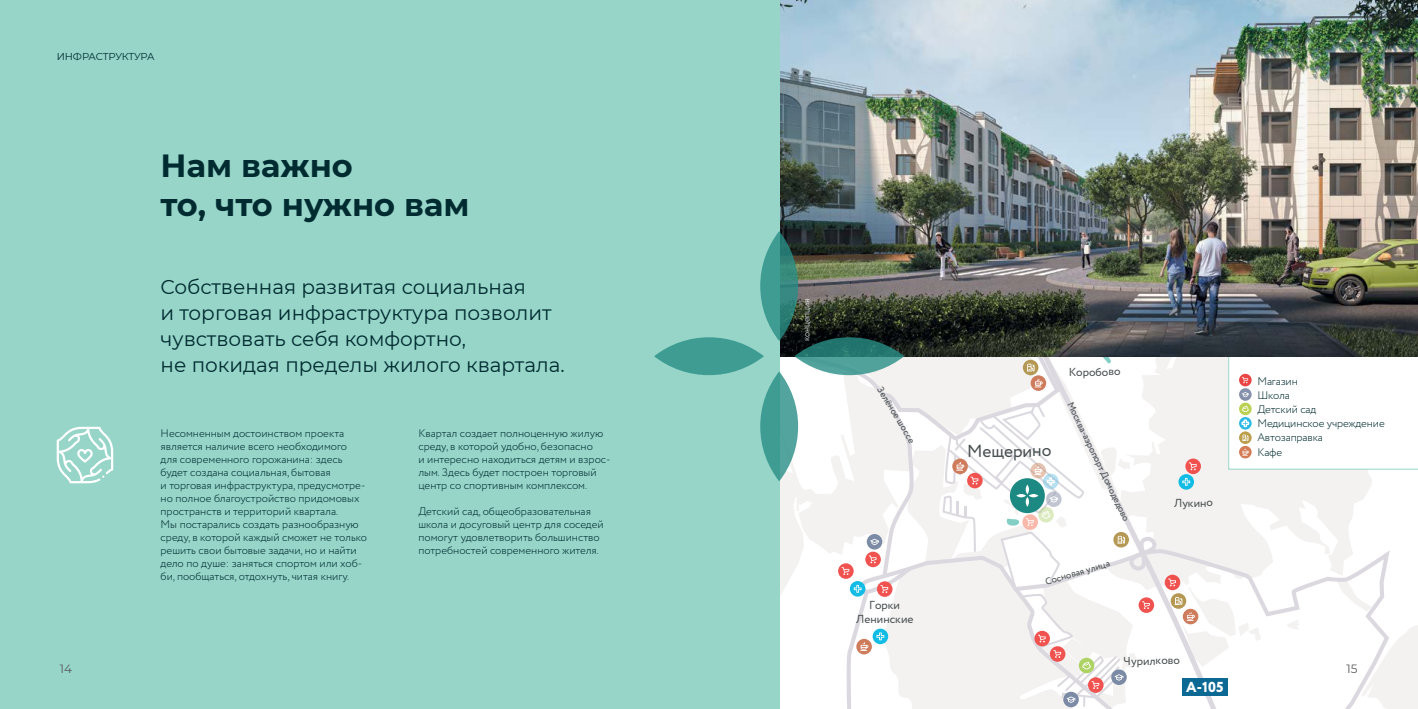
<style>
.page{position:relative;width:1418px;height:709px;background:#fff}
.page>*{position:absolute;margin:0;border:0;box-sizing:border-box;transform-origin:0 0}
.t1{font:700 32px/39px "Montserrat";color:#002b30}
.t2{font:20px/26px "Montserrat";color:#002b30}
.t3{font:17.4px "Circe";color:#474e4f}
.t4{font:800 14.5px "Circe";color:#fff}
.t5{font:12px "Montserrat";color:#58595b}
.t6{font:11.6px/13.9px "Circe";color:#474e4f;text-align:center}
.t7{font:300 11px/13px "Circe";color:#002b30}
.t8{font:10px "Montserrat";letter-spacing:-.025em;color:#002b30}
.t9{font:9.5px "Circe";color:#474e4f}
.t10{font:300 9px "Circe";letter-spacing:-.025em;color:#fff}
</style>
<div class="page">
<svg style="left:1232px;top:469px;width:185px;height:68px;fill:#f3f2f1"></svg>
<svg style="left:1389px;top:550px;width:28px;height:159px"></svg>
<div style="left:1149px;top:356px;width:83px;height:181px;background:#f3f2f1"></div>
<svg style="left:1149px;top:537px;width:240px;height:172px"></svg>
<div style="left:1182px;top:677px;width:45px;height:18px;background:#0c6994"></div>
<svg style="left:1138px;top:597px;width:16px;height:16px"></svg>
<svg style="left:1164px;top:574px;width:16px;height:16px"></svg>
<div style="left:1178px;top:474px;width:15px;height:15px;background:#12bce4;border-radius:50%"></div>
<svg style="left:1182px;top:478px;width:8px;height:8px"></svg>
<svg style="left:1185px;top:458px;width:15px;height:16px"></svg>
<svg style="left:1188px;top:462px;width:8px;height:8px"></svg>
<svg style="left:1168px;top:578px;width:93px;height:89px"></svg>
<svg style="left:779px;top:356px;width:370px;height:353px"></svg>
<img style="left:779px;top:0;width:638px;height:356px">
<div style="left:0;top:0;width:779px;height:709px;background:#97d5c9"></div>
<svg style="left:57px;top:427px;width:56px;height:56px"></svg>
<svg style="left:760px;top:231px;width:38px;height:110px;background:#3d8e85"></svg>
<svg style="left:760px;top:371px;width:38px;height:110px;background:#59a9a2"></svg>
<svg style="left:654px;top:337px;width:110px;height:38px;background:#4aa39a"></svg>
<svg style="left:794px;top:337px;width:110px;height:38px;background:#408781"></svg>
<svg style="left:1204px;top:356px;width:213px;height:113px"></svg>
<p class="t8" style="left:57px;top:49px;width:99px">ИНФРАСТРУКТУРА</p>
<h1 class="t1" style="left:160px;top:144px;width:310px">Нам важно<br>то, что нужно вам</h1>
<h2 class="t2" style="left:160px;top:273px;width:405px">Собственная развитая социальная<br>и торговая инфраструктура позволит чувствовать себя комфортно,<br>не покидая пределы жилого квартала.</h2>
<p class="t7" style="left:160px;top:427px;width:208px">Несомненным достоинством проекта является наличие всего необходимого<br>для современного горожанина: здесь будет создана социальная, бытовая<br>и торговая инфраструктура, предусмотре&shy;но полное благоустройство придомовых пространств и территорий квартала.<br>Мы постарались создать разнообразную среду, в которой каждый сможет не только решить свои бытовые задачи, но и найти дело по душе: заняться спортом или хоб&shy;би, пообщаться, отдохнуть, читая книгу.</p>
<p class="t7" style="left:418px;top:427px;width:193px">Квартал создает полноценную жилую среду, в которой удобно, безопасно<br>и интересно находиться детям и взрос&shy;лым. Здесь будет построен торговый центр со спортивным комплексом.</p>
<p class="t7" style="left:418px;top:505px;width:187px">Детский сад, общеобразовательная школа и досуговый центр для соседей помогут удовлетворить большинство потребностей современного жителя.</p>
<p class="t10" style="left:800px;top:341px;width:43px;rotate:-90deg">концепция</p>
<p class="t9" style="left:885px;top:384px;width:65px;rotate:59deg">Зелёное шоссе</p>
<p class="t6" style="left:855px;top:599px;width:59px;rotate:-1deg">Горки<br>Ленинские</p>
<h3 class="t3" style="left:966px;top:440px;width:86px;rotate:-1deg">Мещерино</h3>
<p class="t6" style="left:1068px;top:365px;width:53px;rotate:-1deg">Коробово</p>
<p class="t9" style="left:1075px;top:400px;width:132px;rotate:64deg">Москва-аэропорт Домодедово</p>
<p class="t9" style="left:1043px;top:575px;width:68px;rotate:-16deg">Сосновая улица</p>
<p class="t6" style="left:1173px;top:496px;width:41px;rotate:-1deg">Лукино</p>
<p class="t7" style="left:1257px;top:374px;width:129px;line-height:14.2px">Магазин<br>Школа<br>Детский сад<br>Медицинское учреждение<br>Автозаправка<br>Кафе</p>
<p class="t6" style="left:1123px;top:654px;width:58px;rotate:-1deg">Чурилково</p>
<p class="t5" style="left:60px;top:660px;width:14px">14</p>
<p class="t5" style="left:1346px;top:660px;width:13px">15</p>
<h3 class="t4" style="left:1186px;top:676px;width:39px">А-105</h3>
</div>
